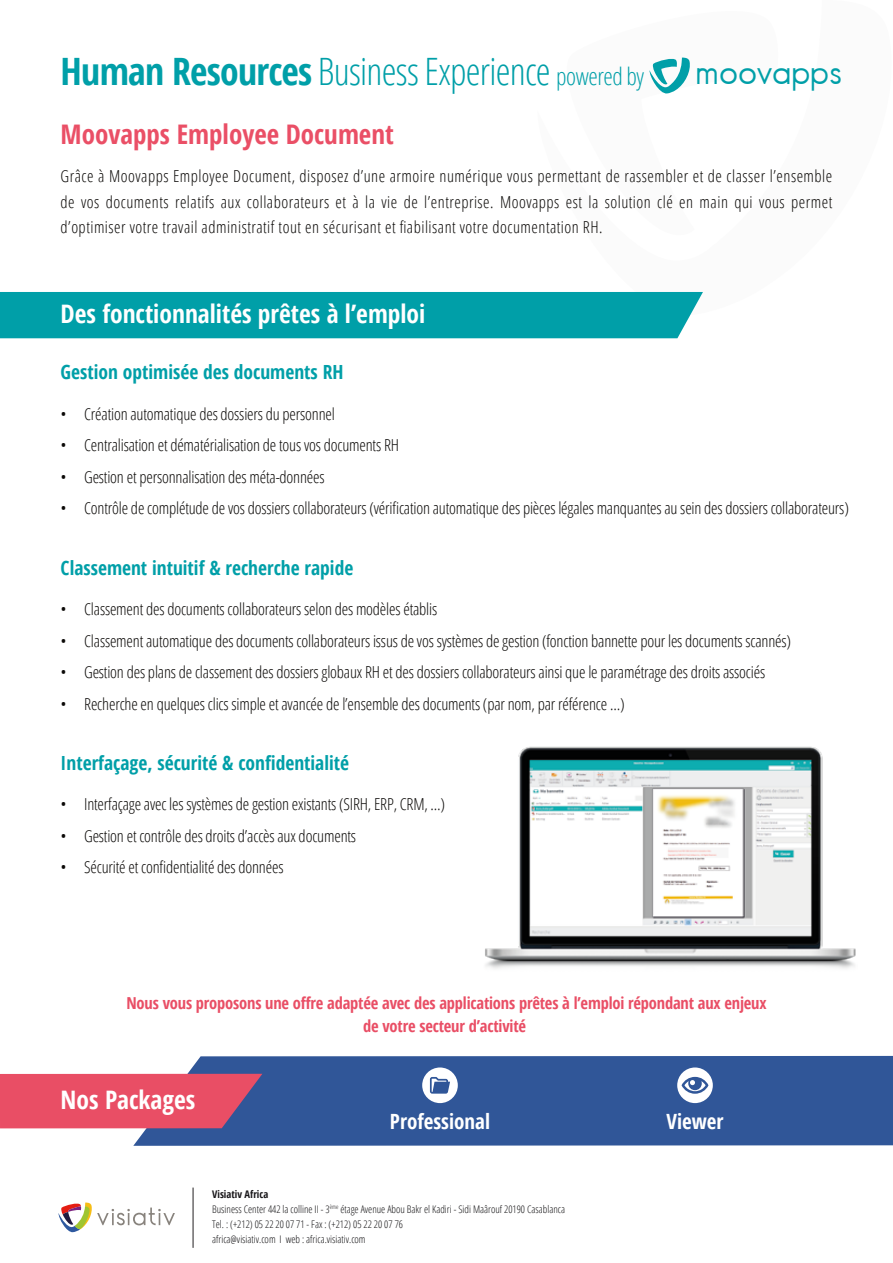
<style>
.page{position:relative;width:893px;height:1263px;background:#fff}
.page>*{position:absolute;margin:0;border:0;box-sizing:border-box;transform-origin:0 0}
.t1{font:38.85px "Normographe Tryout";color:#009fa8}
.t2{font:300 condensed 37.8px "Open Sans";letter-spacing:-.02em;color:#009fa8}
.t3{font:700 condensed 27px "Open Sans";color:#ea4f66}
.t4{font:700 condensed 25.5px "Open Sans";color:#fff}
.t5{font:700 condensed 21px "Open Sans";color:#fff}
.t6{font:700 condensed 19.5px "Open Sans";color:#009fa8}
.t7{font:300 condensed 16.5px/25.5px "Open Sans";letter-spacing:-.01em;color:#0b0907;text-align:justify}
.t8{font:700 condensed 16.5px/22.5px "Open Sans";letter-spacing:-.01em;color:#e94e65;text-align:center}
.t9{font:300 condensed 10.5px/15px "Open Sans";color:#121113}
.s1{font-weight:700}
.s2{font-size:24px}
.s3{font-weight:700;color:#171518}
</style>
<div class="page">
<div style="left:0;top:292px;width:703px;height:46px;background:#009fa8"></div>
<div style="left:133px;top:1056px;width:760px;height:90px;background:#305698"></div>
<svg style="left:0;top:1074px;width:262px;height:54px;background:#da4e68"></svg>
<img style="left:485px;top:747px;width:371px;height:222px">
<div style="left:677px;top:1067px;width:36px;height:36px;background:#fff;border-radius:50%"></div>
<svg style="left:681px;top:1077px;width:27px;height:17px"></svg>
<div style="left:422px;top:1067px;width:36px;height:36px;background:#fff;border-radius:50%"></div>
<svg style="left:430px;top:1077px;width:20px;height:17px"></svg>
<svg style="left:649px;top:57px;width:41px;height:37px"></svg>
<svg style="left:58px;top:1202px;width:117px;height:31px"></svg>
<hr style="left:193px;top:1187px;width:1px;height:61px;background:#221f21">
<h2 class="t2" style="left:61px;top:46px;width:585px"><span class="s1">Human Resources</span> Business Experience <span class="s2">powered by</span></h2>
<h1 class="t1" style="left:695px;top:54px;width:149px">moovapps</h1>
<h3 class="t3" style="left:61px;top:116px;width:335px">Moovapps Employee Document</h3>
<p class="t7" style="left:61px;top:163px;width:773px">Grâce à Moovapps Employee Document, disposez d’une armoire numérique vous permettant de rassembler et de classer l’ensemble de vos documents relatifs aux collaborateurs et à la vie de l’entreprise. Moovapps est la solution clé en main qui vous permet d’optimiser votre travail administratif tout en sécurisant et fiabilisant votre documentation RH.</p>
<h3 class="t4" style="left:61px;top:296px;width:366px">Des fonctionnalités prêtes à l’emploi</h3>
<p class="t6" style="left:61px;top:359px;width:284px">Gestion optimisée des documents RH</p>
<p class="t7" style="left:61px;top:400px;width:276px">• Création automatique des dossiers du personnel</p>
<p class="t7" style="left:61px;top:432px;width:340px">• Centralisation et dématérialisation de tous vos documents RH</p>
<p class="t7" style="left:61px;top:463px;width:266px">• Gestion et personnalisation des méta-données</p>
<p class="t7" style="left:61px;top:495px;width:790px">• Contrôle de complétude de vos dossiers collaborateurs (vérification automatique des pièces légales manquantes au sein des dossiers collaborateurs)</p>
<p class="t6" style="left:61px;top:554px;width:294px">Classement intuitif &amp; recherche rapide</p>
<p class="t7" style="left:61px;top:596px;width:378px">• Classement des documents collaborateurs selon des modèles établis</p>
<p class="t7" style="left:61px;top:627px;width:732px">• Classement automatique des documents collaborateurs issus de vos systèmes de gestion (fonction bannette pour les documents scannés)</p>
<p class="t7" style="left:61px;top:659px;width:706px">• Gestion des plans de classement des dossiers globaux RH et des dossiers collaborateurs ainsi que le paramétrage des droits associés</p>
<p class="t7" style="left:61px;top:690px;width:565px">• Recherche en quelques clics simple et avancée de l’ensemble des documents (par nom, par référence …)</p>
<p class="t6" style="left:61px;top:749px;width:290px">Interfaçage, sécurité &amp; confidentialité</p>
<p class="t7" style="left:61px;top:791px;width:386px">• Interfaçage avec les systèmes de gestion existants (SIRH, ERP, CRM, …)</p>
<p class="t7" style="left:61px;top:823px;width:297px">• Gestion et contrôle des droits d’accès aux documents</p>
<p class="t7" style="left:61px;top:854px;width:224px">• Sécurité et confidentialité des données</p>
<p class="t8" style="left:126px;top:992px;width:642px">Nous vous proposons une offre adaptée avec des applications prêtes à l’emploi répondant aux enjeux de votre secteur d’activité</p>
<h3 class="t4" style="left:61px;top:1082px;width:136px">Nos Packages</h3>
<p class="t5" style="left:390px;top:1107px;width:102px">Professional</p>
<p class="t5" style="left:666px;top:1107px;width:59px">Viewer</p>
<p class="t9" style="left:212px;top:1186px;width:355px"><span class="s3">Visiativ Africa<br></span>Business Center 442 la colline II - 3<sup>ème</sup> étage Avenue Abou Bakr el Kadiri - Sidi Maârouf 20190 Casablanca Tel. : (+212) 05 22 20 07 71 - Fax : (+212) 05 22 20 07 76<br>africa@visiativ.com I web : africa.visiativ.com</p>
</div>
